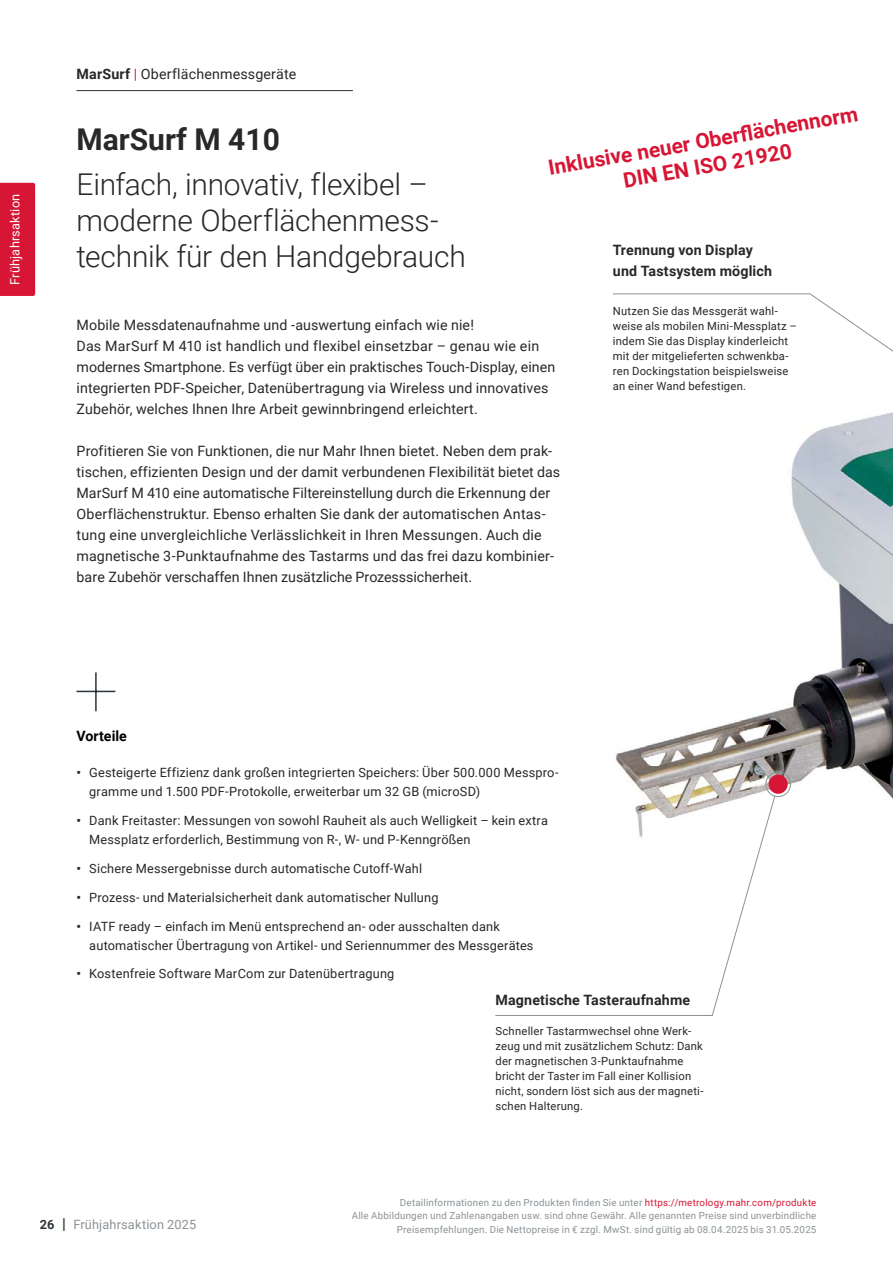
<style>
.page{position:relative;width:893px;height:1263px;background:#fff}
.page>*{position:absolute;margin:0;border:0;box-sizing:border-box;transform-origin:0 0}
.H2_20pt_Light{font:300 30px/36px "Roboto";letter-spacing:-.01em;color:#292829}
.H2_20pt_Light_ohne_Abstand{font:700 30px "Roboto";color:#292829}
.t1{font:700 21px/25.2px "Roboto";color:#d71635;text-align:center}
.Einleitung_9_5_Regular{font:14.25px/21px "Roboto";letter-spacing:.01em;color:#292829}
.Einleitung_9_5_Bold_ohne_Abstand{font:700 14.25px/21px "Roboto";letter-spacing:.01em;color:#292829}
.Dachzeile_9_5pt_Regular{font:14.25px "Roboto";letter-spacing:.01em;color:#292829}
.Fließtext{font:700 14.25px "Roboto";color:#000}
.t2{font:12.75px/18.8px "Roboto";letter-spacing:.015em;color:#292829}
.t3{font:12.75px "Roboto";letter-spacing:.015em;color:#8b9296}
.t4{font:12.75px "Roboto";letter-spacing:.015em;color:#fff}
.Infotext_7_5pt_Regular{font:11.25px/15px "Roboto";letter-spacing:.02em;color:#292829}
.t5{font:9.75px/13.5px "Roboto";letter-spacing:.025em;color:#8b9296;text-align:right}
.s1{font-weight:700}
.s2{color:#d71635}
.s3{font-weight:700;color:#2a343a}
.s4{font-weight:700;font-size:15px;color:#2a343a}
</style>
<div class="page">
<div style="left:0;top:183px;width:35px;height:113px;background:#d71635"></div>
<hr style="left:95px;top:672px;width:2px;height:39px;background:#2a343a">
<hr style="left:77px;top:691px;width:38px;height:1px;background:#2a343a">
<img style="left:615px;top:418px;width:278px;height:381px">
<div style="left:765px;top:771px;width:26px;height:26px;border:1px solid #8b9296;border-radius:50%"></div>
<div style="left:769px;top:775px;width:19px;height:19px;background:#d71635;border-radius:50%"></div>
<svg style="left:495px;top:795px;width:281px;height:221px"></svg>
<svg style="left:613px;top:293px;width:280px;height:125px"></svg>
<hr style="left:77px;top:90px;width:276px;height:1px;background:#2a343a">
<p class="t4" style="left:6px;top:285px;width:92px;rotate:-90deg">Frühjahrsaktion</p>
<p class="Dachzeile_9_5pt_Regular" style="left:77px;top:64px;width:221px"><span class="s1">MarSurf</span> <span class="s2">|</span> Oberflächenmessgeräte</p>
<p class="t1" style="left:546px;top:155px;width:315px;rotate:-10deg">Inklusive neuer Oberfl ächennorm<br>DIN EN ISO 21920</p>
<p class="H2_20pt_Light_ohne_Abstand" style="left:77px;top:118px;width:205px">MarSurf M 410</p>
<p class="H2_20pt_Light" style="left:77px;top:165px;width:391px">Einfach, innovativ, flexibel – moderne Oberflächenmess&shy;technik für den Handgebrauch</p>
<p class="Einleitung_9_5_Bold_ohne_Abstand" style="left:613px;top:239px;width:161px">Trennung von Display und Tastsystem möglich</p>
<p class="Infotext_7_5pt_Regular" style="left:613px;top:303px;width:186px">Nutzen Sie das Messgerät wahl&shy;weise als mobilen Mini-Messplatz – indem Sie das Display kinderleicht mit der mitgelieferten schwenkba&shy;ren Dockingstation beispielsweise an einer Wand befestigen.</p>
<p class="Einleitung_9_5_Regular" style="left:77px;top:314px;width:480px">Mobile Messdatenaufnahme und -auswertung einfach wie nie!<br>Das MarSurf M 410 ist handlich und flexibel einsetzbar – genau wie ein modernes Smartphone. Es verfügt über ein praktisches Touch-Display, einen integrierten PDF-Speicher, Datenübertragung via Wireless und innovatives Zubehör, welches Ihnen Ihre Arbeit gewinnbringend erleichtert.</p>
<p class="Einleitung_9_5_Regular" style="left:77px;top:440px;width:485px">Profitieren Sie von Funktionen, die nur Mahr Ihnen bietet. Neben dem prak&shy;tischen, effizienten Design und der damit verbundenen Flexibilität bietet das MarSurf M 410 eine automatische Filtereinstellung durch die Erkennung der Oberflächenstruktur. Ebenso erhalten Sie dank der automatischen Antas&shy;tung eine unvergleichliche Verlässlichkeit in Ihren Messungen. Auch die magnetische 3-Punktaufnahme des Tastarms und das frei dazu kombinier&shy;bare Zubehör verschaffen Ihnen zusätzliche Prozesssicherheit.</p>
<p class="Fließtext" style="left:77px;top:726px;width:52px">Vorteile</p>
<p class="t2" style="left:89px;top:763px;width:471px;text-indent:-13px"><span class="s1">•</span> Gesteigerte Effizienz dank großen integrierten Speichers: Über 500.000 Messpro&shy;gramme und 1.500 PDF-Protokolle, erweiterbar um 32 GB (microSD)</p>
<p class="t2" style="left:89px;top:811px;width:460px;text-indent:-13px"><span class="s1">•</span> Dank Freitaster: Messungen von sowohl Rauheit als auch Welligkeit – kein extra<br>Messplatz erforderlich, Bestimmung von R-, W- und P-Kenngrößen</p>
<p class="t2" style="left:77px;top:858px;width:347px"><span class="s1">•</span> Sichere Messergebnisse durch automatische Cutoff-Wahl</p>
<p class="t2" style="left:77px;top:887px;width:364px"><span class="s1">•</span> Prozess- und Materialsicherheit dank automatischer Nullung</p>
<p class="t2" style="left:89px;top:916px;width:446px;text-indent:-13px"><span class="s1">•</span> IATF ready – einfach im Menü entsprechend an- oder ausschalten dank automatischer Übertragung von Artikel- und Seriennummer des Messgerätes</p>
<p class="t2" style="left:77px;top:964px;width:319px"><span class="s1">•</span> Kostenfreie Software MarCom zur Datenübertragung</p>
<p class="t3" style="left:40px;top:1215px;width:158px"><span class="s3">26</span> <span class="s4">|</span> Frühjahrsaktion 2025</p>
<p class="Einleitung_9_5_Bold_ohne_Abstand" style="left:495px;top:989px;width:196px">Magnetische Tasteraufnahme</p>
<p class="Infotext_7_5pt_Regular" style="left:495px;top:1023px;width:210px">Schneller Tastarmwechsel ohne Werk&shy;zeug und mit zusätzlichem Schutz: Dank der magnetischen 3-Punktaufnahme bricht der Taster im Fall einer Kollision nicht, sondern löst sich aus der magneti&shy;schen Halterung.</p>
<p class="t5" style="left:352px;top:1195px;width:466px">Detailinformationen zu den Produkten finden Sie unter <span class="s2">https://metrology.mahr.com/produkte<br></span>Alle Abbildungen und Zahlenangaben usw. sind ohne Gewähr. Alle genannten Preise sind unverbindliche<br>Preisempfehlungen. Die Nettopreise in € zzgl. MwSt. sind gültig ab 08.04.2025 bis 31.05.2025</p>
</div>
